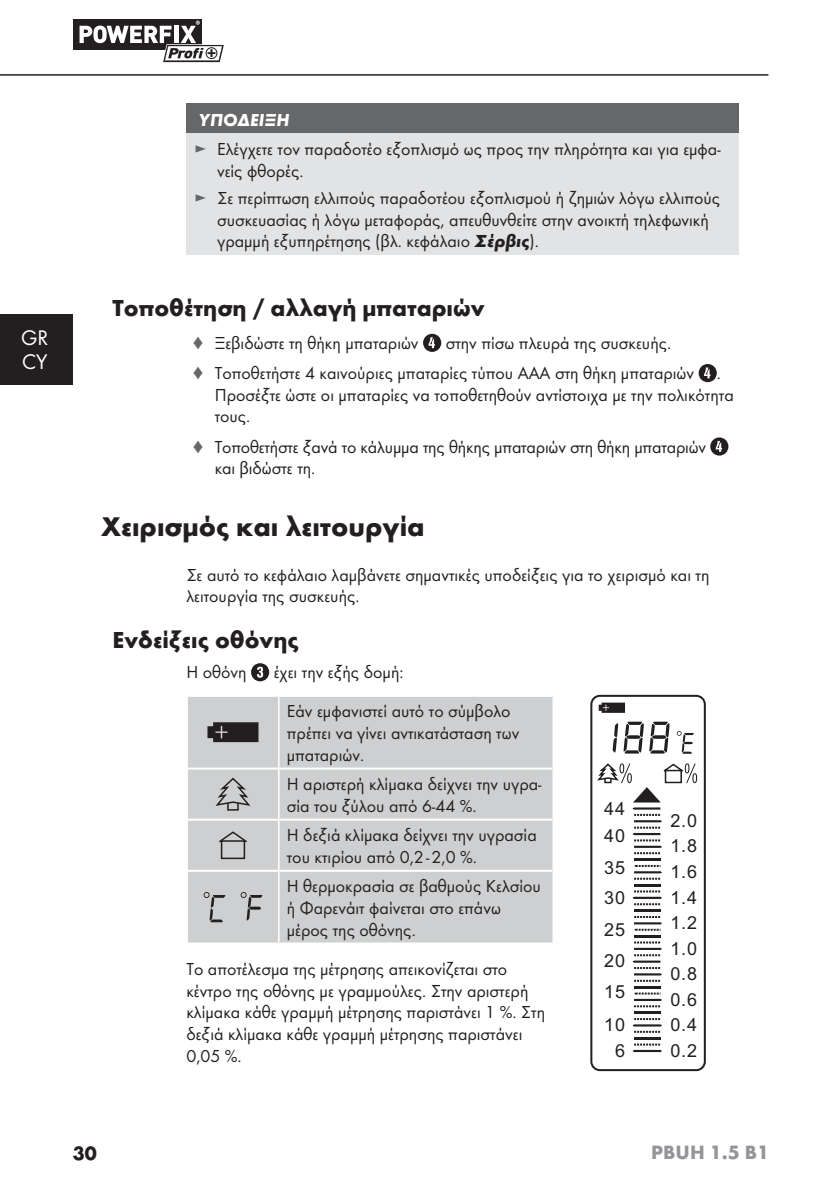
<style>
.page{position:relative;width:840px;height:1192px;background:#fff}
.page>*{position:absolute;margin:0;border:0;box-sizing:border-box;transform-origin:0 0}
.t1{font:700 28px "Futura";color:#231f20}
.t2{font:700 24px "Futura";color:#231f20}
.t3{font:22px/24px "Futura Boo";color:#fff}
.t4{font:700 20px "Futura";color:#939598}
.t5{font:700 20px "Futura";color:#231f20}
.t6{font:18px/21.6px "Futura Boo";color:#231f20}
.t7{font:18px "Arial";letter-spacing:.05em;color:#231f20}
.t8{font:italic 700 18px "Futura";color:#fff}
.s1{color:#656769}
.s2{font-family:"Futura";font-weight:700;font-style:italic}
</style>
<div class="page">
<hr style="left:0;top:74px;width:768px;height:2px;background:#231f20">
<div style="left:0;top:314px;width:73px;height:71px;background:#231f20"></div>
<svg style="left:73px;top:19px;width:151px;height:43px"></svg>
<div style="left:186px;top:103px;width:553px;height:30px;background:#656769"></div>
<div style="left:186px;top:133px;width:553px;height:122px;background:#e2e3e4"></div>
<svg style="left:423px;top:334px;width:18px;height:18px"></svg>
<svg style="left:698px;top:364px;width:18px;height:18px"></svg>
<svg style="left:710px;top:437px;width:18px;height:18px"></svg>
<svg style="left:251px;top:663px;width:18px;height:18px"></svg>
<div style="left:188px;top:697px;width:364px;height:245px;background:#cdcfd0"></div>
<hr style="left:188px;top:767px;width:364px;height:2px;background:#fff">
<hr style="left:188px;top:818px;width:364px;height:2px;background:#fff">
<hr style="left:188px;top:870px;width:364px;height:2px;background:#fff">
<hr style="left:278px;top:697px;width:1px;height:70px;background:#fff">
<hr style="left:278px;top:769px;width:1px;height:49px;background:#fff">
<hr style="left:278px;top:820px;width:1px;height:50px;background:#fff">
<hr style="left:278px;top:872px;width:1px;height:70px;background:#fff">
<svg style="left:207px;top:722px;width:51px;height:20px"></svg>
<svg style="left:213px;top:776px;width:39px;height:31px"></svg>
<div style="left:227px;top:802px;width:12px;height:8px;border:2px solid #231f20"></div>
<svg style="left:219px;top:831px;width:28px;height:13px"></svg>
<div style="left:221px;top:840px;width:24px;height:19px;border:2px solid #231f20"></div>
<svg style="left:203px;top:892px;width:22px;height:30px"></svg>
<svg style="left:240px;top:892px;width:22px;height:28px"></svg>
<div style="left:590px;top:695px;width:115px;height:376px;border:2px solid #231f20;border-radius:9px"></div>
<svg style="left:598px;top:702px;width:27px;height:11px"></svg>
<svg style="left:612px;top:721px;width:31px;height:32px"></svg>
<svg style="left:649px;top:721px;width:20px;height:32px"></svg>
<svg style="left:676px;top:731px;width:17px;height:23px"></svg>
<hr style="left:634px;top:1037px;width:26px;height:2px;background:#231f20">
<hr style="left:634px;top:1011px;width:26px;height:2px;background:#231f20">
<hr style="left:634px;top:986px;width:26px;height:2px;background:#231f20">
<hr style="left:634px;top:935px;width:26px;height:2px;background:#231f20">
<hr style="left:634px;top:909px;width:26px;height:2px;background:#231f20">
<hr style="left:634px;top:884px;width:26px;height:2px;background:#231f20">
<hr style="left:634px;top:858px;width:26px;height:2px;background:#231f20">
<svg style="left:632px;top:1043px;width:30px;height:9px"></svg>
<svg style="left:632px;top:1018px;width:30px;height:15px"></svg>
<svg style="left:634px;top:992px;width:28px;height:15px"></svg>
<svg style="left:632px;top:941px;width:30px;height:41px"></svg>
<svg style="left:634px;top:916px;width:28px;height:15px"></svg>
<svg style="left:632px;top:890px;width:30px;height:15px"></svg>
<svg style="left:634px;top:865px;width:28px;height:14px"></svg>
<svg style="left:597px;top:763px;width:100px;height:91px"></svg>
<p class="t3" style="left:21px;top:327px;width:29px">GR<br>CY</p>
<p class="t8" style="left:199px;top:113px;width:92px">ΥΠΟΔΕΙΞΗ</p>
<p class="t6" style="left:217px;top:139px;width:505px;text-indent:-23px"><span class="s1">►</span> Ελέγχετε τον παραδοτέο εξοπλισμό ως προς την πληρότητα και για εμφα&shy;νείς φθορές.</p>
<p class="t6" style="left:217px;top:188px;width:504px;text-indent:-23px"><span class="s1">►</span> Σε περίπτωση ελλιπούς παραδοτέου εξοπλισμού ή ζημιών λόγω ελλιπούς συσκευασίας ή λόγω μεταφοράς, απευθυνθείτε στην ανοικτή τηλεφωνική γραμμή εξυπηρέτησης (βλ. κεφάλαιο <span class="s2">Σέρβις</span>).</p>
<h2 class="t2" style="left:113px;top:298px;width:373px">Τοποθέτηση / αλλαγή μπαταριών</h2>
<p class="t6" style="left:192px;top:333px;width:228px"><span class="s1">♦</span> Ξεβιδώστε τη θήκη μπαταριών</p>
<p class="t6" style="left:192px;top:329px;width:503px;line-height:30.2px;text-indent:254px">στην πίσω πλευρά της συσκευής.<br><span class="s1">♦</span> Τοποθετήστε 4 καινούριες μπαταρίες τύπου AAA στη θήκη μπαταριών</p>
<p class="t6" style="left:215px;top:363px;width:520px;text-indent:502px">.<br>Προσέξτε ώστε οι μπαταρίες να τοποθετηθούν αντίστοιχα με την πολικότητα τους.</p>
<p class="t6" style="left:215px;top:437px;width:493px;text-indent:-23px"><span class="s1">♦</span> Τοποθετήστε ξανά το κάλυμμα της θήκης μπαταριών στη θήκη μπαταριών και βιδώστε τη.</p>
<h1 class="t1" style="left:101px;top:516px;width:325px">Χειρισμός και λειτουργία</h1>
<p class="t6" style="left:186px;top:565px;width:524px">Σε αυτό το κεφάλαιο λαμβάνετε σημαντικές υποδείξεις για το χειρισμό και τη λειτουργία της συσκευής.</p>
<h2 class="t2" style="left:113px;top:630px;width:188px">Ενδείξεις οθόνης</h2>
<p class="t6" style="left:186px;top:662px;width:62px">Η οθόνη</p>
<p class="t6" style="left:287px;top:654px;width:225px;line-height:39px;text-indent:-13px">έχει την εξής δομή:<br>Εάν εμφανιστεί αυτό το σύμβολο</p>
<p class="t6" style="left:287px;top:723px;width:234px">πρέπει να γίνει αντικατάσταση των μπαταριών.</p>
<p class="t6" style="left:287px;top:774px;width:256px">Η αριστερή κλίμακα δείχνει την υγρα&shy;σία του ξύλου από 6-44 %.</p>
<p class="t6" style="left:287px;top:825px;width:251px">Η δεξιά κλίμακα δείχνει την υγρασία του κτιρίου από 0,2 - 2,0 %.</p>
<p class="t6" style="left:287px;top:876px;width:255px">Η θερμοκρασία σε βαθμούς Κελσίου ή Φαρενάιτ φαίνεται στο επάνω μέρος της οθόνης.</p>
<p class="t6" style="left:186px;top:959px;width:360px">Το αποτέλεσμα της μέτρησης απεικονίζεται στο κέντρο της οθόνης με γραμμούλες. Στην αριστερή κλίμακα κάθε γραμμή μέτρησης παριστάνει 1 %. Στη δεξιά κλίμακα κάθε γραμμή μέτρησης παριστάνει 0,05 %.</p>
<p class="t7" style="left:604px;top:798px;width:22px">44</p>
<p class="t7" style="left:670px;top:810px;width:28px">2.0</p>
<p class="t7" style="left:604px;top:825px;width:22px">40</p>
<p class="t7" style="left:670px;top:835px;width:28px">1.8</p>
<p class="t7" style="left:604px;top:857px;width:22px">35</p>
<p class="t7" style="left:670px;top:861px;width:28px">1.6</p>
<p class="t7" style="left:604px;top:887px;width:22px">30</p>
<p class="t7" style="left:670px;top:887px;width:28px">1.4</p>
<p class="t7" style="left:670px;top:912px;width:28px">1.2</p>
<p class="t7" style="left:604px;top:919px;width:22px">25</p>
<p class="t7" style="left:670px;top:938px;width:28px">1.0</p>
<p class="t7" style="left:604px;top:950px;width:22px">20</p>
<p class="t7" style="left:670px;top:963px;width:28px">0.8</p>
<p class="t7" style="left:604px;top:981px;width:22px">15</p>
<p class="t7" style="left:670px;top:989px;width:28px">0.6</p>
<p class="t7" style="left:604px;top:1013px;width:22px">10</p>
<p class="t7" style="left:670px;top:1013px;width:28px">0.4</p>
<p class="t7" style="left:615px;top:1040px;width:12px">6</p>
<p class="t7" style="left:670px;top:1040px;width:28px">0.2</p>
<p class="t5" style="left:73px;top:1145px;width:25px">30</p>
<p class="t4" style="left:651px;top:1144px;width:119px">PBUH 1.5 B1</p>
</div>
